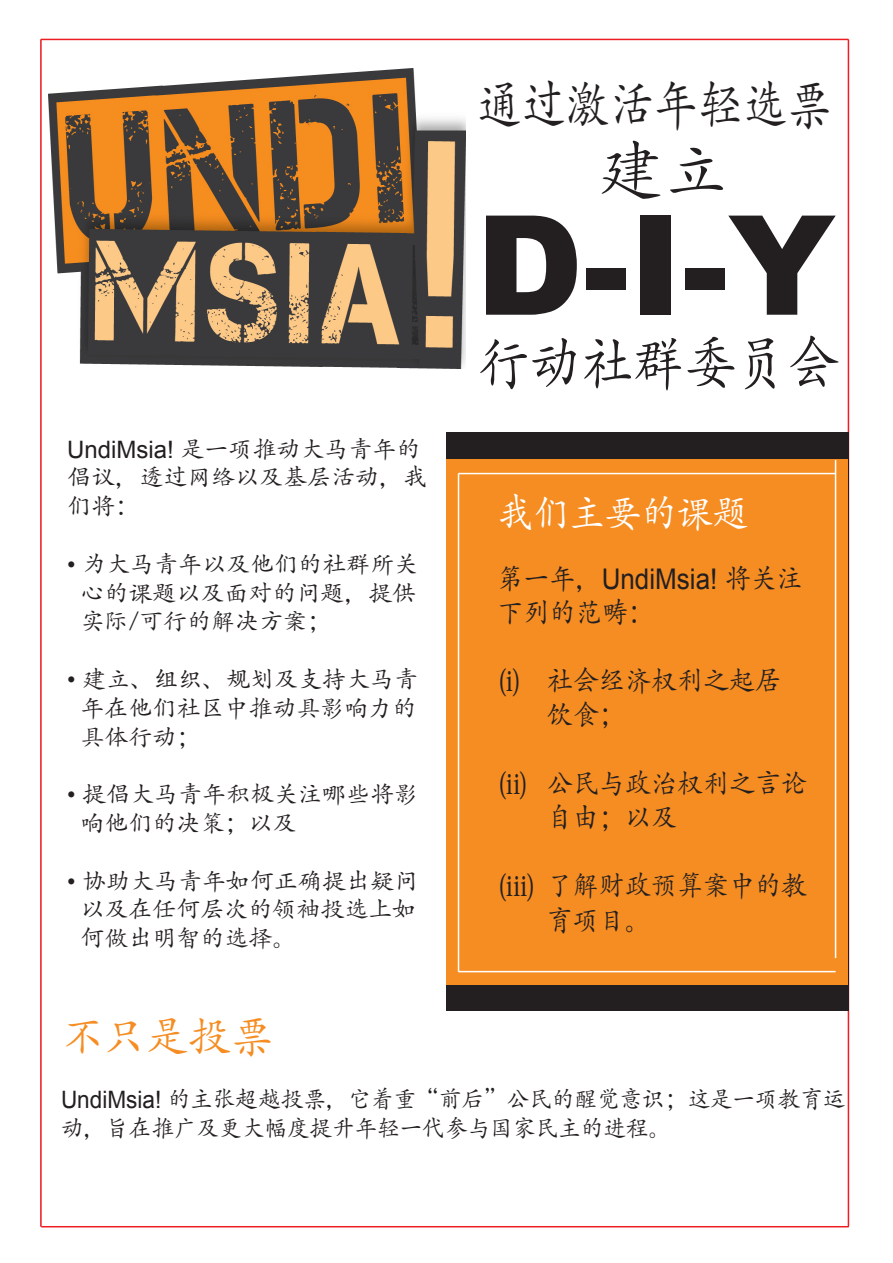
<style>
.page{position:relative;width:893px;height:1263px;background:#fff}
.page>*{position:absolute;margin:0;border:0;box-sizing:border-box;transform-origin:0 0}
.t1{font:900 138.45px "Arial";color:#231f20}
.t2{font:63.9px "Adobe Kaiti Std";color:#231f20}
.t3{font:59.85px "Adobe Kaiti Std";color:#231f20;scale:.86 1}
.t4{font:54.6px "Adobe Kaiti Std";color:#231f20;scale:.81 1}
.t5{font:45px "Adobe Kaiti Std";color:#f58d23;scale:.94 1}
.t6{font:39.9px "Adobe Kaiti Std";color:#fff;scale:.9 1}
.t7{font:28.5px/34.2px "Adobe Kaiti Std";color:#231f20;scale:.91 1}
.t8{font:28.5px "Arial";color:#231f20;scale:.91 1}
.t9{font:24px/28.8px "Adobe Kaiti Std";color:#231f20;text-align:justify}
.t10{font:24px/28.8px "Adobe Kaiti Std";color:#231f20;scale:.94 1}
.s1{font-family:"Arial"}
.s2{font-family:"Adobe Kaiti Std"}
</style>
<div class="page">
<hr style="left:848px;top:39px;width:1px;height:1188px;background:#ee1d23">
<hr style="left:41px;top:1226px;width:808px;height:1px;background:#ee1d23">
<hr style="left:40px;top:39px;width:2px;height:1188px;background:#ee1d23">
<hr style="left:41px;top:39px;width:807px;height:1px;background:#ee1d23">
<div style="left:446px;top:433px;width:403px;height:578px;background:#231f20"></div>
<div style="left:446px;top:460px;width:402px;height:525px;background:#f58d23"></div>
<hr style="left:459px;top:473px;width:376px;height:1px;background:#fff">
<hr style="left:459px;top:971px;width:376px;height:1px;background:#fff">
<hr style="left:458px;top:474px;width:1px;height:498px;background:#fff">
<hr style="left:835px;top:460px;width:1px;height:498px;background:#fff">
<img style="left:48px;top:68px;width:417px;height:300px">
<h3 class="t4" style="left:476px;top:71px;width:439px">通过激活年轻选票</h3>
<h2 class="t2" style="left:598px;top:131px;width:133px">建立</h2>
<p class="t9" style="left:67px;top:434px;width:361px;text-align:left"><span class="s1">UndiMsia!</span> 是一项推动大马青年的倡议，透过网络以及基层活动，我们将：</p>
<p class="t9" style="left:80px;top:550px;width:339px;text-indent:-13px"><span class="s1">•</span> 为大马青年以及他们的社群所关心的课题以及面对的问题，提供实际/可行的解决方案；</p>
<p class="t9" style="left:80px;top:665px;width:339px;text-indent:-13px"><span class="s1">•</span> 建立、组织、规划及支持大马青年在他们社区中推动具影响力的具体行动；</p>
<p class="t9" style="left:80px;top:780px;width:339px;text-indent:-13px"><span class="s1">•</span> 提倡大马青年积极关注哪些将影响他们的决策；以及</p>
<p class="t9" style="left:80px;top:866px;width:339px;text-indent:-13px"><span class="s1">•</span> 协助大马青年如何正确提出疑问以及在任何层次的领袖投选上如何做出明智的选择。</p>
<h1 class="t1" style="left:475px;top:165px;width:361px">D-I-Y</h1>
<h3 class="t3" style="left:478px;top:326px;width:421px">行动社群委员会</h3>
<h3 class="t6" style="left:497px;top:489px;width:281px">我们主要的课题</h3>
<p class="t8" style="left:497px;top:560px;width:337px"><span class="s2">第一年，</span>UndiMsia! <span class="s2">将关注</span></p>
<p class="t7" style="left:497px;top:595px;width:173px">下列的范畴：</p>
<p class="t7" style="left:547px;top:664px;width:259px;text-indent:-49px">(i) 社会经济权利之起居饮食；</p>
<p class="t7" style="left:547px;top:766px;width:288px;text-indent:-49px">(ii) 公民与政治权利之言论自由；以及</p>
<p class="t7" style="left:547px;top:869px;width:288px;text-indent:-49px">(iii) 了解财政预算案中的教育项目。</p>
<h3 class="t5" style="left:61px;top:1008px;width:227px">不只是投票</h3>
<p class="t10" style="left:61px;top:1085px;width:836px"><span class="s1">UndiMsia!</span> 的主张超越投票，它着重“前后”公民的醒觉意识；这是一项教育运动，旨在推广及更大幅度提升年轻一代参与国家民主的进程。</p>
</div>
